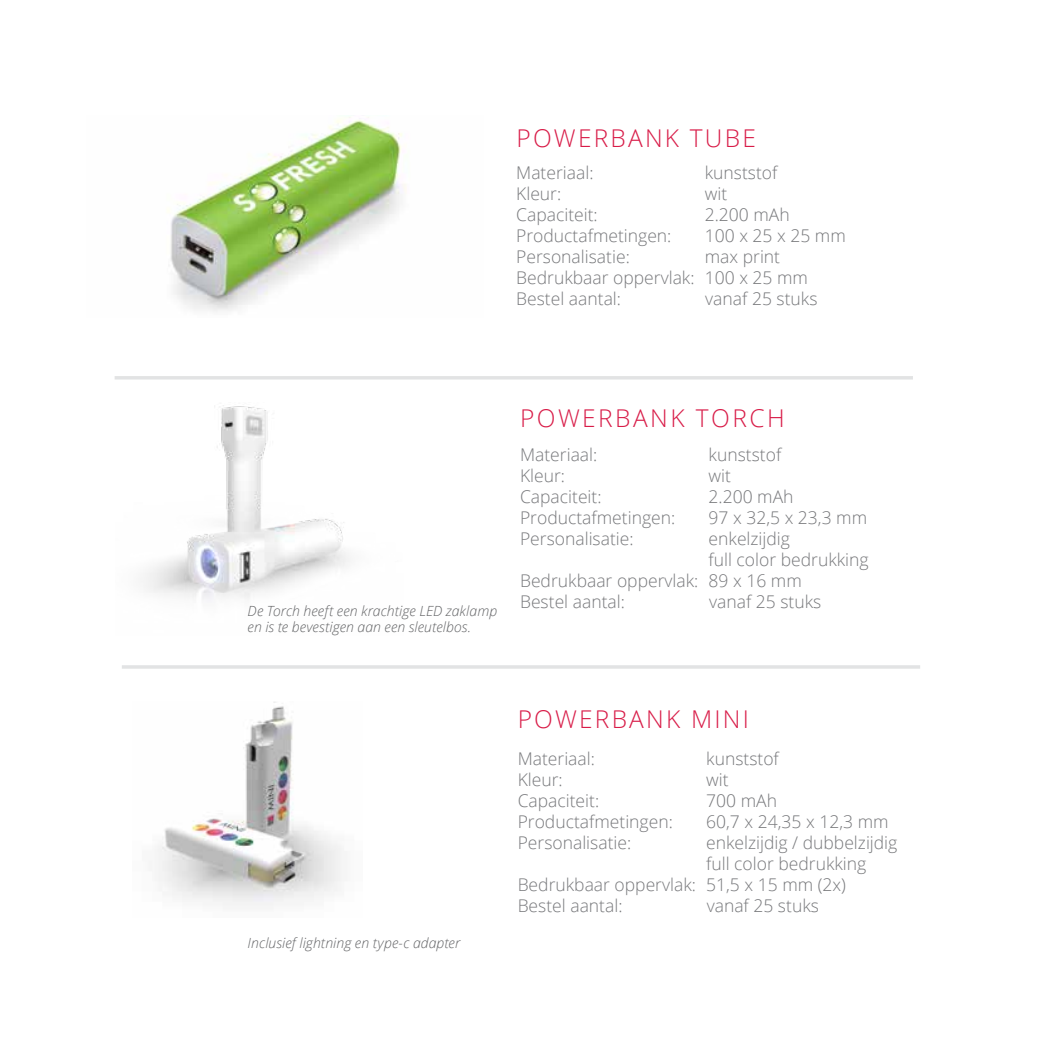
<style>
.page{position:relative;width:1042px;height:1042px;background:#fff}
.page>*{position:absolute;margin:0;border:0;box-sizing:border-box;transform-origin:0 0}
.t1{font:300 24.5px "Open Sans";letter-spacing:.09em;color:#d81c48}
.t2{font:300 17.5px/21px "Open Sans";color:#77787b}
.t3{font:italic 300 14px/15.8px "Open Sans";letter-spacing:.005em;color:#636466}
</style>
<div class="page">
<img style="left:141px;top:405px;width:209px;height:196px">
<img style="left:157px;top:702px;width:185px;height:204px">
<img style="left:167px;top:117px;width:239px;height:195px">
<hr style="left:122px;top:665px;width:798px;height:4px;background:#e5e6e7">
<hr style="left:115px;top:376px;width:798px;height:3px;background:#6e7276">
<h1 class="t1" style="left:516px;top:121px;width:241px">POWERBANK TUBE</h1>
<p class="t2" style="left:516px;top:161px;width:79px">Materiaal:</p>
<p class="t2" style="left:705px;top:161px;width:74px">kunststof</p>
<p class="t2" style="left:516px;top:182px;width:47px">Kleur:</p>
<p class="t2" style="left:705px;top:182px;width:24px">wit</p>
<p class="t2" style="left:516px;top:203px;width:83px">Capaciteit:</p>
<p class="t2" style="left:705px;top:203px;width:86px">2.200 mAh</p>
<p class="t2" style="left:516px;top:224px;width:157px">Productafmetingen:</p>
<p class="t2" style="left:705px;top:224px;width:143px">100 x 25 x 25 mm</p>
<p class="t2" style="left:516px;top:245px;width:115px">Personalisatie:</p>
<p class="t2" style="left:516px;top:245px;width:293px;text-indent:189px">max print<br>Bedrukbaar oppervlak: 100 x 25 mm<br>Bestel aantal:</p>
<p class="t2" style="left:705px;top:287px;width:114px">vanaf 25 stuks</p>
<p class="t3" style="left:248px;top:603px;width:251px">De Torch heeft een krachtige LED zaklamp en is te bevestigen aan een sleutelbos.</p>
<h1 class="t1" style="left:520px;top:401px;width:266px">POWERBANK TORCH</h1>
<p class="t2" style="left:520px;top:444px;width:79px">Materiaal:</p>
<p class="t2" style="left:708px;top:444px;width:74px">kunststof</p>
<p class="t2" style="left:520px;top:465px;width:47px">Kleur:</p>
<p class="t2" style="left:708px;top:465px;width:24px">wit</p>
<p class="t2" style="left:520px;top:486px;width:83px">Capaciteit:</p>
<p class="t2" style="left:708px;top:486px;width:86px">2.200 mAh</p>
<p class="t2" style="left:520px;top:507px;width:157px">Productafmetingen:</p>
<p class="t2" style="left:708px;top:507px;width:160px">97 x 32,5 x 23,3 mm</p>
<p class="t2" style="left:520px;top:528px;width:115px">Personalisatie:</p>
<p class="t2" style="left:708px;top:528px;width:83px">enkelzijdig</p>
<p class="t2" style="left:708px;top:549px;width:162px">full color bedrukking</p>
<p class="t2" style="left:520px;top:570px;width:283px">Bedrukbaar oppervlak: 89 x 16 mm</p>
<p class="t2" style="left:520px;top:591px;width:106px">Bestel aantal:</p>
<p class="t2" style="left:709px;top:591px;width:114px">vanaf 25 stuks</p>
<p class="t3" style="left:248px;top:934px;width:214px">Inclusief lightning en type-c adapter</p>
<h1 class="t1" style="left:518px;top:703px;width:233px">POWERBANK MINI</h1>
<p class="t2" style="left:518px;top:748px;width:79px">Materiaal:</p>
<p class="t2" style="left:706px;top:748px;width:74px">kunststof</p>
<p class="t2" style="left:518px;top:769px;width:47px">Kleur:</p>
<p class="t2" style="left:706px;top:769px;width:24px">wit</p>
<p class="t2" style="left:518px;top:790px;width:83px">Capaciteit:</p>
<p class="t2" style="left:706px;top:790px;width:72px">700 mAh</p>
<p class="t2" style="left:518px;top:811px;width:157px">Productafmetingen:</p>
<p class="t2" style="left:706px;top:811px;width:184px">60,7 x 24,35 x 12,3 mm</p>
<p class="t2" style="left:518px;top:832px;width:115px">Personalisatie:</p>
<p class="t2" style="left:706px;top:832px;width:193px">enkelzijdig / dubbelzijdig</p>
<p class="t2" style="left:706px;top:853px;width:162px">full color bedrukking</p>
<p class="t2" style="left:518px;top:874px;width:330px">Bedrukbaar oppervlak: 51,5 x 15 mm (2x)</p>
<p class="t2" style="left:518px;top:895px;width:106px">Bestel aantal:</p>
<p class="t2" style="left:707px;top:895px;width:114px">vanaf 25 stuks</p>
</div>
